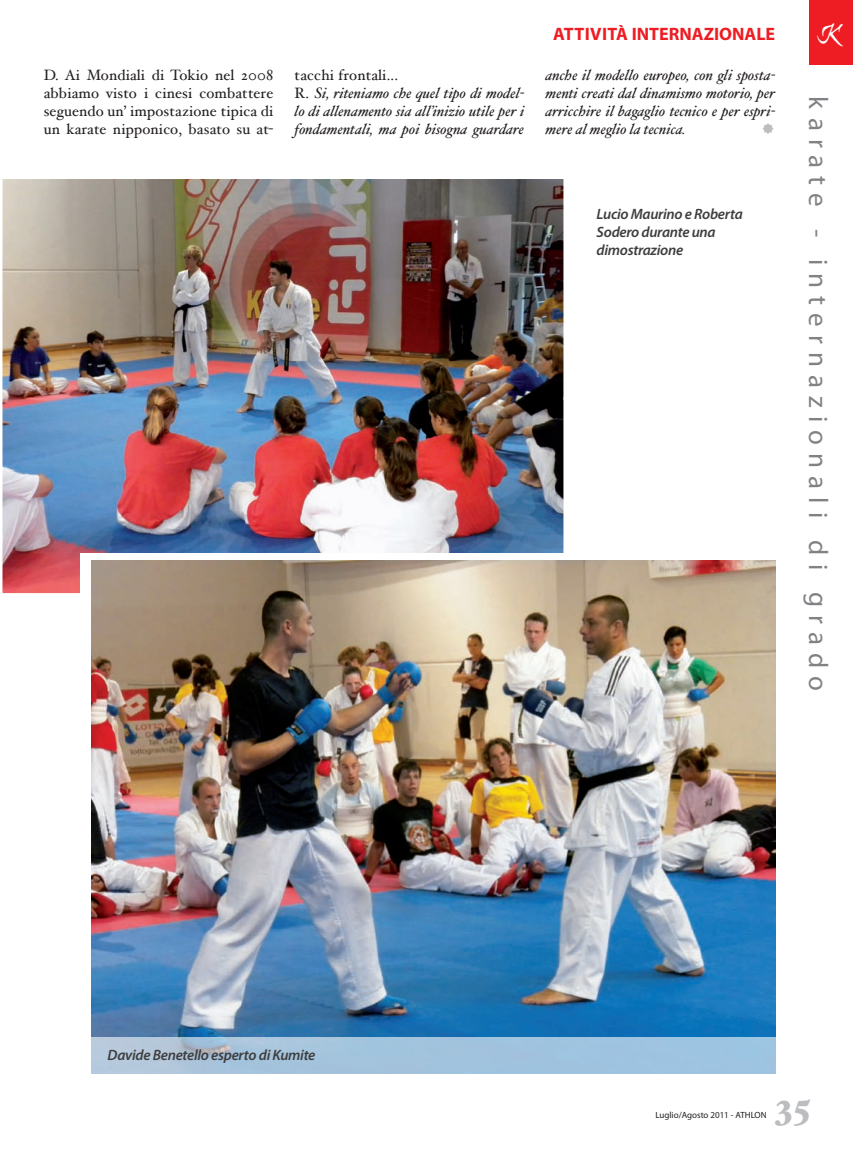
<style>
.page{position:relative;width:853px;height:1151px;background:#fff}
.page>*{position:absolute;margin:0;border:0;box-sizing:border-box;transform-origin:0 0}
.t1{font:900 36px "Hoefler Text";color:#bcbdc0}
.t2{font:700 30px "Ex Ponto Pro";color:#fff}
.t3{font:27px "Myriad Pro";letter-spacing:.3em;color:#808285}
.t4{font:700 18px "Myriad Pro";color:#ee1d23}
.t5{font:italic 15px/18px "Hoefler Text";color:#231f20}
.t6{font:15px/18px "Hoefler Text";letter-spacing:.01em;color:#231f20;text-align:justify}
.t7{font:italic 600 15px/18px "Myriad Pro";letter-spacing:-.02em;color:#3e3e3f}
.t8{font:9px "Myriad Pro";color:#231f20}
.s1{font-style:normal}
</style>
<div class="page">
<div style="left:809px;top:0;width:44px;height:65px;background:#ee1d23"></div>
<img style="left:2px;top:179px;width:562px;height:415px">
<div style="left:80px;top:553px;width:772px;height:528px;background:#fff"></div>
<img style="left:91px;top:561px;width:684px;height:476px">
<svg style="left:91px;top:1037px;width:685px;height:37px;background:#a4c3dd"></svg>
<p class="t4" style="left:553px;top:22px;width:223px">ATTIVITÀ INTERNAZIONALE</p>
<p class="t6" style="left:44px;top:66px;width:231px">D. Ai Mondiali di Tokio nel 2008 abbiamo visto i cinesi combattere seguendo un’ impostazione tipica di un karate nipponico, basato su at-</p>
<p class="t5" style="left:295px;top:66px;width:231px"><span class="s1">tacchi frontali...<br>R.</span> Si, riteniamo che quel tipo di model&shy;lo di allenamento sia all’inizio utile per i fondamentali, ma poi bisogna guardare</p>
<p class="t5" style="left:545px;top:66px;width:231px;text-align:justify">anche il modello europeo, con gli sposta&shy;menti creati dal dinamismo motorio, per arricchire il bagaglio tecnico e per espri&shy;mere al meglio la tecnica.</p>
<p class="t7" style="left:597px;top:204px;width:148px">Lucio Maurino e Roberta<br>Sodero durante una dimostrazione</p>
<h2 class="t2" style="left:817px;top:15px;width:27px">K</h2>
<h3 class="t3" style="left:835px;top:96px;width:596px;rotate:90deg">karate - internazionali di grado</h3>
<p class="t7" style="left:108px;top:1046px;width:209px">Davide Benetello esperto di Kumite</p>
<p class="t8" style="left:655px;top:1109px;width:113px">Luglio/Agosto 2011 - ATHLON</p>
<h1 class="t1" style="left:775px;top:1084px;width:38px">35</h1>
</div>
